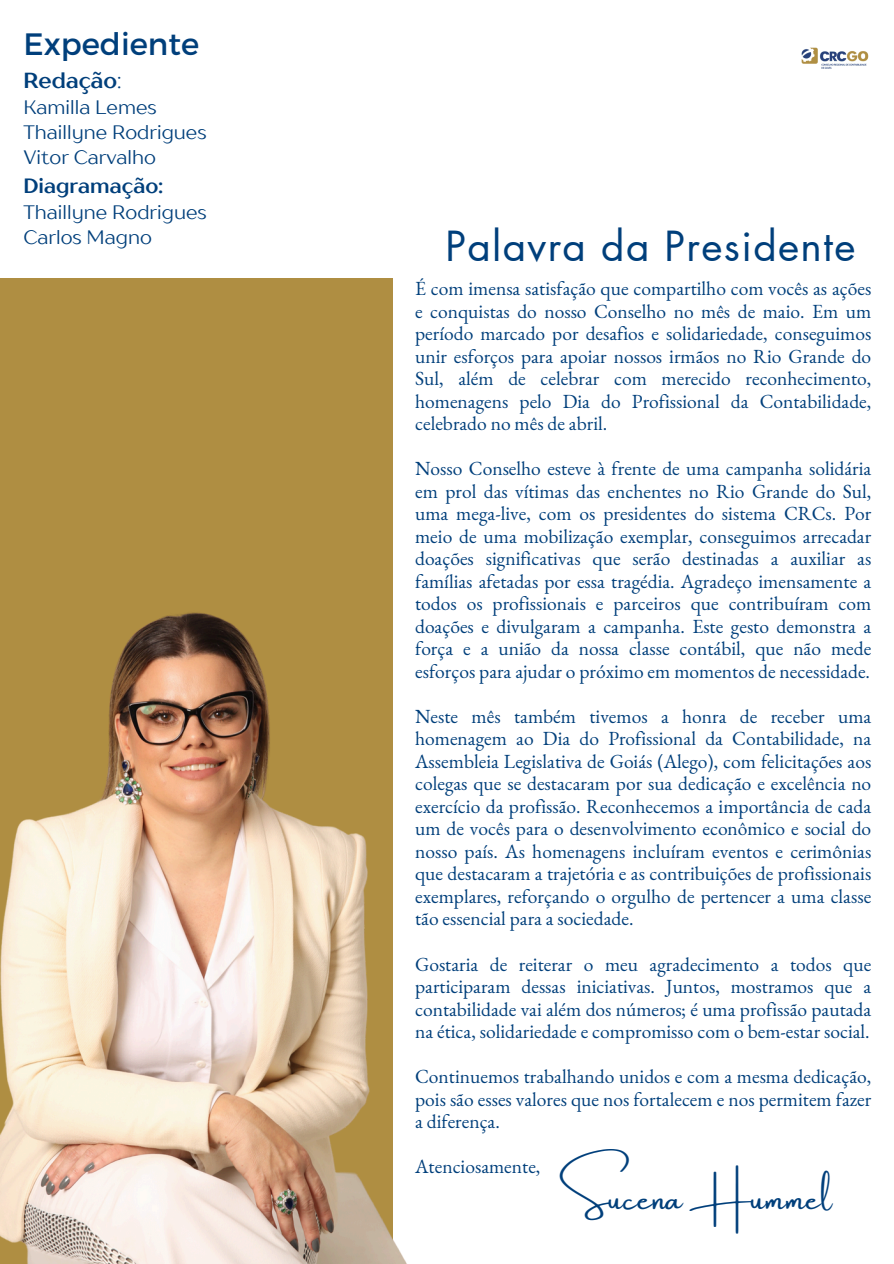
<style>
.page{position:relative;width:894px;height:1264px;background:#fff}
.page>*{position:absolute;margin:0;border:0;box-sizing:border-box;transform-origin:0 0}
.t1{font:40.5px "Futura LT Pro";letter-spacing:.035em;color:#003f7b}
.t2{font:31.5px "Amsterdam One";color:#003f7b}
.t3{font:30.9px "Montserrat";color:#003f7b}
.t4{font:700 21.75px "TT Drugs";color:#003f7b}
.t5{font:700 20.55px "TT Drugs";color:#003f7b}
.t6{font:19.5px/22.5px "EB Garamond";color:#003f7b;text-align:justify}
.t7{font:19.35px "TT Drugs";color:#003f7b}
.s1{font-weight:400}
</style>
<div class="page">
<img style="left:801px;top:47px;width:68px;height:22px">
<div style="left:0;top:278px;width:392px;height:985px;background:#af8e42"></div>
<img style="left:0;top:517px;width:407px;height:746px">
<p class="t3" style="left:23px;top:23px;width:177px">Expediente</p>
<p class="t4" style="left:23px;top:67px;width:100px">Redação<span class="s1">:</span></p>
<p class="t7" style="left:23px;top:95px;width:135px">Kamilla Lemes</p>
<p class="t7" style="left:23px;top:120px;width:185px">Thaillyne Rodrigues</p>
<p class="t7" style="left:23px;top:145px;width:134px">Vitor Carvalho</p>
<p class="t5" style="left:23px;top:173px;width:141px">Diagramação:</p>
<p class="t7" style="left:23px;top:200px;width:185px">Thaillyne Rodrigues</p>
<p class="t7" style="left:23px;top:225px;width:130px">Carlos Magno</p>
<p class="t1" style="left:445px;top:227px;width:411px">Palavra da Presidente</p>
<p class="t6" style="left:415px;top:277px;width:457px">É com imensa satisfação que compartilho com vocês as ações e conquistas do nosso Conselho no mês de maio. Em um período marcado por desafios e solidariedade, conseguimos unir esforços para apoiar nossos irmãos no Rio Grande do Sul, além de celebrar com merecido reconhecimento, homenagens pelo Dia do Profissional da Contabilidade, celebrado no mês de abril.</p>
<p class="t6" style="left:415px;top:457px;width:457px">Nosso Conselho esteve à frente de uma campanha solidária em prol das vítimas das enchentes no Rio Grande do Sul, uma mega-live, com os presidentes do sistema CRCs. Por meio de uma mobilização exemplar, conseguimos arrecadar doações significativas que serão destinadas a auxiliar as famílias afetadas por essa tragédia. Agradeço imensamente a todos os profissionais e parceiros que contribuíram com doações e divulgaram a campanha. Este gesto demonstra a força e a união da nossa classe contábil, que não mede esforços para ajudar o próximo em momentos de necessidade.</p>
<p class="t6" style="left:415px;top:704px;width:457px">Neste mês também tivemos a honra de receber uma homenagem ao Dia do Profissional da Contabilidade, na Assembleia Legislativa de Goiás (Alego), com felicitações aos colegas que se destacaram por sua dedicação e excelência no exercício da profissão. Reconhecemos a importância de cada um de vocês para o desenvolvimento econômico e social do nosso país. As homenagens incluíram eventos e cerimônias que destacaram a trajetória e as contribuições de profissionais exemplares, reforçando o orgulho de pertencer a uma classe tão essencial para a sociedade.</p>
<p class="t6" style="left:415px;top:952px;width:457px">Gostaria de reiterar o meu agradecimento a todos que participaram dessas iniciativas. Juntos, mostramos que a contabilidade vai além dos números; é uma profissão pautada na ética, solidariedade e compromisso com o bem-estar social.</p>
<p class="t6" style="left:415px;top:1064px;width:457px">Continuemos trabalhando unidos e com a mesma dedicação, pois são esses valores que nos fortalecem e nos permitem fazer a diferença.</p>
<p class="t6" style="left:415px;top:1154px;width:127px">Atenciosamente,</p>
<h1 class="t2" style="left:559px;top:1182px;width:274px">Sucena Hummel</h1>
</div>
